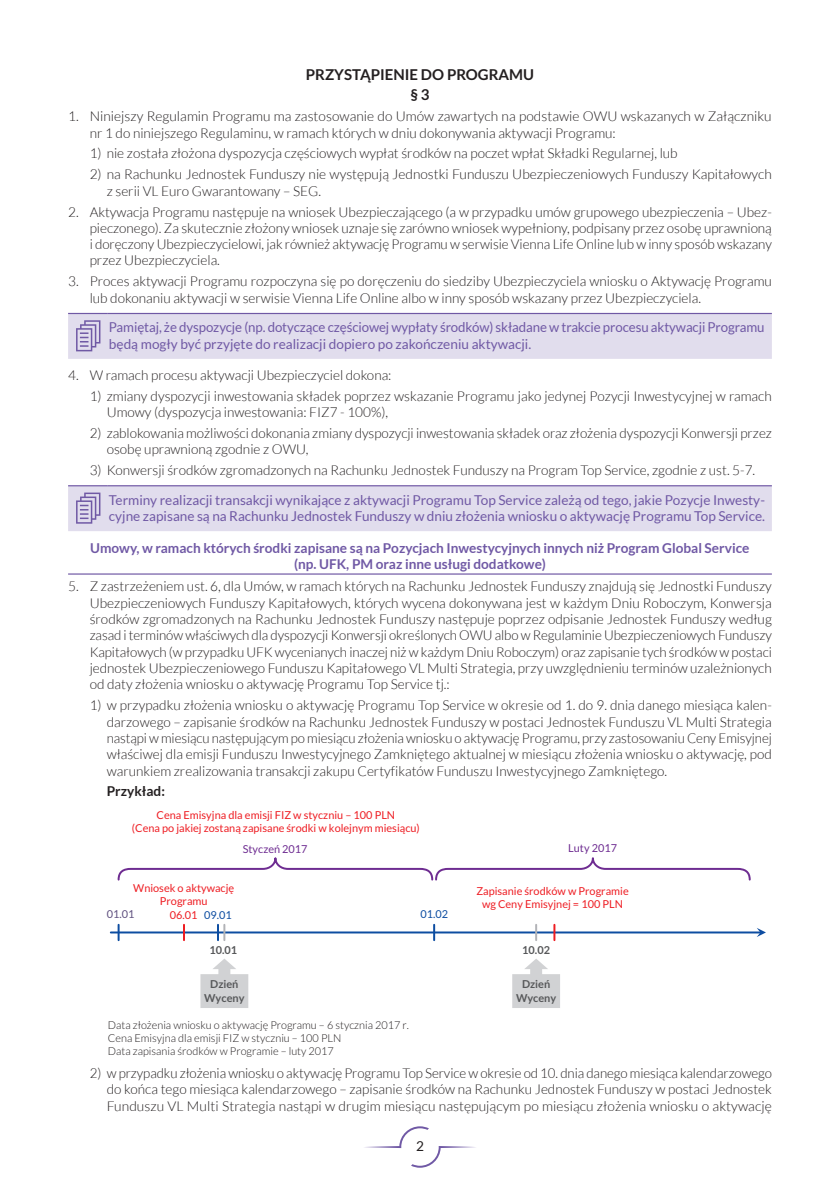
<style>
.page{position:relative;width:840px;height:1191px;background:#fff}
.page>*{position:absolute;margin:0;border:0;box-sizing:border-box;transform-origin:0 0}
.OW__ST____tekst{font:700 15px "Lato";color:#231f20}
.OW__1_ponizej_tekstu{font:700 15px "Lato";color:#231f20}
._1{font:300 13.6px/16.4px "Lato";color:#231f20}
.DO_OBJASNIEN_tekst_I{font:13.6px/16.4px "Lato";color:#7059a5}
.Podkreslone_0_6_0_6{font:700 13.6px/16.4px "Lato";color:#7059a5;text-align:center}
._1-2{font:700 13.6px "Lato";color:#231f20}
.t1{font:13.6px "Lato";color:#231f20}
.t2{font:11px/13px "Lato";color:#ee1d23;text-align:center}
.t3{font:300 11px/13px "Lato";color:#231f20}
.t4{font:700 11px/13px "Lato";color:#57585a;text-align:center}
.t5{font:11px "Lato";color:#6e2c91}
.t6{font:11px "Lato";color:#0d4da1}
.t7{font:11px "Lato";color:#5f507f}
</style>
<div class="page">
<svg style="left:364px;top:1126px;width:112px;height:41px"></svg>
<hr style="left:68px;top:573px;width:703px;height:1px;background:#7059a5">
<div style="left:68px;top:313px;width:703px;height:46px;background:#e1dded"></div>
<hr style="left:108px;top:485px;width:663px;height:1px;background:#7059a5">
<hr style="left:68px;top:485px;width:40px;height:1px;background:#7059a5">
<div style="left:68px;top:486px;width:703px;height:45px;background:#e1dded"></div>
<hr style="left:111px;top:931px;width:649px;height:2px;background:#0d4da1">
<svg style="left:756px;top:928px;width:9px;height:9px"></svg>
<svg style="left:117px;top:924px;width:2px;height:16px"></svg>
<svg style="left:433px;top:924px;width:2px;height:16px"></svg>
<svg style="left:183px;top:924px;width:2px;height:16px"></svg>
<svg style="left:553px;top:924px;width:2px;height:16px"></svg>
<svg style="left:117px;top:857px;width:634px;height:24px"></svg>
<svg style="left:217px;top:924px;width:8px;height:16px"></svg>
<svg style="left:200px;top:959px;width:48px;height:49px"></svg>
<svg style="left:535px;top:924px;width:2px;height:16px"></svg>
<svg style="left:512px;top:959px;width:47px;height:49px"></svg>
<p class="OW__ST____tekst" style="left:305px;top:66px;width:230px">PRZYSTĄPIENIE DO PROGRAMU</p>
<p class="OW__1_ponizej_tekstu" style="left:410px;top:86px;width:21px">§ 3</p>
<p class="_1" style="left:90px;top:108px;width:683px;text-indent:-22px">1. Niniejszy Regulamin Programu ma zastosowanie do Umów zawartych na podstawie OWU wskazanych w Załączniku nr 1 do niniejszego Regulaminu, w ramach których w dniu dokonywania aktywacji Programu:</p>
<p class="_1" style="left:90px;top:145px;width:589px">1) nie została złożona dyspozycja częściowych wypłat środków na poczet wpłat Składki Regularnej, lub</p>
<p class="_1" style="left:107px;top:166px;width:666px;text-indent:-17px">2) na Rachunku Jednostek Funduszy nie występują Jednostki Funduszu Ubezpieczeniowych Funduszy Kapitałowych z serii VL Euro Gwarantowany – SEG.</p>
<p class="_1" style="left:90px;top:203px;width:683px;text-align:justify;text-indent:-22px">2. Aktywacja Programu następuje na wniosek Ubezpieczającego (a w przypadku umów grupowego ubezpieczenia – Ubez&shy;pieczonego). Za skutecznie złożony wniosek uznaje się zarówno wniosek wypełniony, podpisany przez osobę uprawnioną i doręczony Ubezpieczycielowi, jak również aktywację Programu w serwisie Vienna Life Online lub w inny sposób wskazany przez Ubezpieczyciela.</p>
<p class="_1" style="left:90px;top:273px;width:683px;text-indent:-22px">3. Proces aktywacji Programu rozpoczyna się po doręczeniu do siedziby Ubezpieczyciela wniosku o Aktywację Programu lub dokonaniu aktywacji w serwisie Vienna Life Online albo w inny sposób wskazany przez Ubezpieczyciela.</p>
<p class="DO_OBJASNIEN_tekst_I" style="left:109px;top:319px;width:656px">Pamiętaj, że dyspozycje (np. dotyczące częściowej wypłaty środków) składane w trakcie procesu aktywacji Programu będą mogły być przyjęte do realizacji dopiero po zakończeniu aktywacji.</p>
<p class="_1" style="left:68px;top:367px;width:325px">4. W ramach procesu aktywacji Ubezpieczyciel dokona:</p>
<p class="_1" style="left:107px;top:387px;width:666px;text-indent:-17px">1) zmiany dyspozycji inwestowania składek poprzez wskazanie Programu jako jedynej Pozycji Inwestycyjnej w ramach<br>Umowy (dyspozycja inwestowania: FIZ7 - 100%),</p>
<p class="_1" style="left:107px;top:425px;width:666px;text-indent:-17px">2) zablokowania możliwości dokonania zmiany dyspozycji inwestowania składek oraz złożenia dyspozycji Konwersji przez osobę uprawnioną zgodnie z OWU,</p>
<p class="_1" style="left:90px;top:462px;width:666px">3) Konwersji środków zgromadzonych na Rachunku Jednostek Funduszy na Program Top Service, zgodnie z ust. 5-7.</p>
<p class="DO_OBJASNIEN_tekst_I" style="left:109px;top:491px;width:657px">Terminy realizacji transakcji wynikające z aktywacji Programu Top Service zależą od tego, jakie Pozycje Inwesty&shy;cyjne zapisane są na Rachunku Jednostek Funduszy w dniu złożenia wniosku o aktywację Programu Top Service.</p>
<p class="Podkreslone_0_6_0_6" style="left:90px;top:540px;width:660px">Umowy, w ramach których środki zapisane są na Pozycjach Inwestycyjnych innych niż Program Global Service (np. UFK, PM oraz inne usługi dodatkowe)</p>
<p class="_1" style="left:90px;top:578px;width:683px;text-align:justify;text-indent:-22px">5. Z zastrzeżeniem ust. 6, dla Umów, w ramach których na Rachunku Jednostek Funduszy znajdują się Jednostki Funduszy Ubezpieczeniowych Funduszy Kapitałowych, których wycena dokonywana jest w każdym Dniu Roboczym, Konwersja środków zgromadzonych na Rachunku Jednostek Funduszy następuje poprzez odpisanie Jednostek Funduszy według zasad i terminów właściwych dla dyspozycji Konwersji określonych OWU albo w Regulaminie Ubezpieczeniowych Funduszy Kapitałowych (w przypadku UFK wycenianych inaczej niż w każdym Dniu Roboczym) oraz zapisanie tych środków w postaci jednostek Ubezpieczeniowego Funduszu Kapitałowego VL Multi Strategia, przy uwzględnieniu terminów uzależnionych od daty złożenia wniosku o aktywację Programu Top Service tj.:</p>
<p class="_1" style="left:107px;top:697px;width:666px;text-align:justify;text-indent:-17px">1) w przypadku złożenia wniosku o aktywację Programu Top Service w okresie od 1. do 9. dnia danego miesiąca kalen&shy;darzowego – zapisanie środków na Rachunku Jednostek Funduszy w postaci Jednostek Funduszu VL Multi Strategia nastąpi w miesiącu następującym po miesiącu złożenia wniosku o aktywację Programu, przy zastosowaniu Ceny Emisyjnej właściwej dla emisji Funduszu Inwestycyjnego Zamkniętego aktualnej w miesiącu złożenia wniosku o aktywację, pod warunkiem zrealizowania transakcji zakupu Certyfikatów Funduszu Inwestycyjnego Zamkniętego.</p>
<p class="_1-2" style="left:107px;top:783px;width:60px">Przykład:</p>
<p class="t2" style="left:132px;top:808px;width:289px">Cena Emisyjna dla emisji FIZ w styczniu – 100 PLN<br>(Cena po jakiej zostaną zapisane środki w kolejnym miesiącu)</p>
<p class="t5" style="left:243px;top:842px;width:66px">Styczeń 2017</p>
<p class="t5" style="left:568px;top:842px;width:50px">Luty 2017</p>
<p class="t2" style="left:133px;top:881px;width:102px">Wniosek o aktywację<br>Programu</p>
<p class="t2" style="left:476px;top:884px;width:154px">Zapisanie środków w Programie wg Ceny Emisyjnej = 100 PLN</p>
<p class="t6" style="left:420px;top:908px;width:29px">01.02</p>
<p class="t7" style="left:107px;top:908px;width:29px">01.01</p>
<p class="t2" style="left:170px;top:908px;width:29px">06.01</p>
<p class="t6" style="left:204px;top:908px;width:29px">09.01</p>
<p class="t4" style="left:209px;top:943px;width:29px">10.01</p>
<p class="t4" style="left:204px;top:977px;width:42px">Dzień<br>Wyceny</p>
<p class="t3" style="left:108px;top:1018px;width:302px">Data złożenia wniosku o aktywację Programu – 6 stycznia 2017 r.<br>Cena Emisyjna dla emisji FIZ w styczniu – 100 PLN<br>Data zapisania środków w Programie – luty 2017</p>
<p class="t4" style="left:522px;top:943px;width:29px">10.02</p>
<p class="t4" style="left:515px;top:977px;width:42px">Dzień<br>Wyceny</p>
<p class="_1" style="left:107px;top:1064px;width:666px;text-align:justify;text-indent:-17px">2) w przypadku złożenia wniosku o aktywację Programu Top Service w okresie od 10. dnia danego miesiąca kalendarzowego do końca tego miesiąca kalendarzowego – zapisanie środków na Rachunku Jednostek Funduszy w postaci Jednostek Funduszu VL Multi Strategia nastąpi w drugim miesiącu następującym po miesiącu złożenia wniosku o aktywację</p>
<p class="t1" style="left:416px;top:1138px;width:9px">2</p>
</div>
